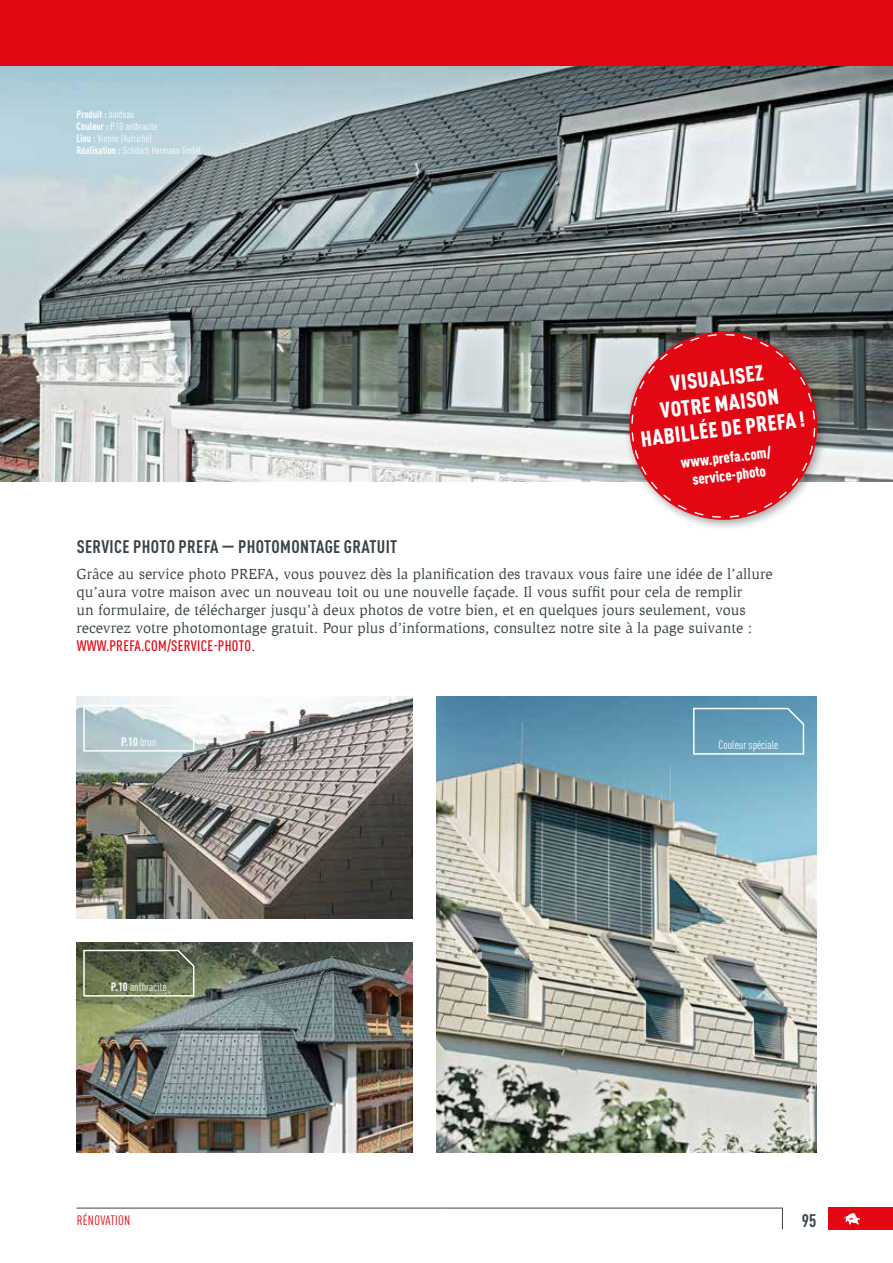
<style>
.page{position:relative;width:893px;height:1263px;background:#fff}
.page>*{position:absolute;margin:0;border:0;box-sizing:border-box;transform-origin:0 0}
.t1{font:900 condensed 21.6px/25.5px "DIN Pro";color:#fff;text-align:center}
.t2{font:700 condensed 18px "DIN Pro";letter-spacing:.02em;color:#394448}
.t3{font:15px/18px "Slimbach Pro";color:#394448}
.t4{font:500 condensed 15px "DIN Pro";letter-spacing:.02em;color:#e30613}
.t5{font:900 condensed 15px/18px "DIN Pro";color:#fff;text-align:center}
.t6{font:condensed 13.5px "DIN Pro";letter-spacing:.02em;color:#e30613}
.t7{font:condensed 12px "DIN Pro";color:#fff}
.t8{font:700 condensed 12px "DIN Pro";color:#fff}
.t9{font:condensed 10.5px/12px "DIN Pro";color:#fff}
.s1{font-weight:700}
.s2{font-family:"Slimbach Pro";font-weight:400;font-stretch:normal;color:#394448}
.s3{font-weight:400}
</style>
<div class="page">
<div style="left:829px;top:1208px;width:64px;height:22px;background:#e30613"></div>
<svg style="left:844px;top:1213px;width:16px;height:11px"></svg>
<div style="left:0;top:0;width:893px;height:66px;background:#e30613"></div>
<hr style="left:77px;top:1208px;width:365px;height:1px;background:#394448">
<hr style="left:442px;top:1208px;width:341px;height:1px;background:#394448">
<svg style="left:782px;top:1208px;width:1px;height:21px"></svg>
<img style="left:0;top:66px;width:893px;height:416px">
<img style="left:77px;top:943px;width:335px;height:209px">
<img style="left:437px;top:696px;width:379px;height:456px">
<img style="left:77px;top:696px;width:335px;height:222px">
<svg style="left:83px;top:704px;width:112px;height:48px"></svg>
<svg style="left:83px;top:949px;width:112px;height:48px"></svg>
<svg style="left:692px;top:707px;width:113px;height:48px"></svg>
<div style="left:624px;top:326px;width:205px;height:205px;background:#000;opacity:.35"></div>
<svg style="left:624px;top:326px;width:199px;height:199px"></svg>
<p class="t9" style="left:77px;top:108px;width:126px"><span class="s1">Produit :</span> bardeau<br><span class="s1">Couleur :</span> P.10 anthracite<br><span class="s1">Lieu :</span> Vienne (Autriche)<br><span class="s1">Réalisation :</span> Schibich Hermann GmbH</p>
<h1 class="t1" style="left:633px;top:374px;width:167px;rotate:-7deg">VISUALISEZ<br>VOTRE MAISON<br>HABILLÉE DE PREFA !</h1>
<p class="t5" style="left:680px;top:453px;width:93px;rotate:-7deg">www.prefa.com/ service-photo</p>
<p class="t2" style="left:77px;top:533px;width:322px">SERVICE PHOTO PREFA — PHOTOMONTAGE GRATUIT</p>
<p class="t3" style="left:77px;top:565px;width:697px">Grâce au service photo PREFA, vous pouvez dès la planification des travaux vous faire une idée de l’allure qu’aura votre maison avec un nouveau toit ou une nouvelle façade. Il vous suffit pour cela de remplir<br>un formulaire, de télécharger jusqu’à deux photos de votre bien, et en quelques jours seulement, vous recevrez votre photomontage gratuit. Pour plus d’informations, consultez notre site à la page suivante :</p>
<p class="t4" style="left:77px;top:635px;width:180px">WWW.PREFA.COM/SERVICE-PHOTO<span class="s2">.</span></p>
<p class="t8" style="left:121px;top:732px;width:37px">P.10 <span class="s3">brun</span></p>
<p class="t7" style="left:111px;top:978px;width:57px"><span class="s1">P.10</span> anthracite</p>
<p class="t7" style="left:719px;top:736px;width:61px">Couleur spéciale</p>
<p class="t6" style="left:77px;top:1211px;width:55px">Rénovation</p>
<p class="t2" style="left:802px;top:1206px;width:16px">95</p>
</div>
